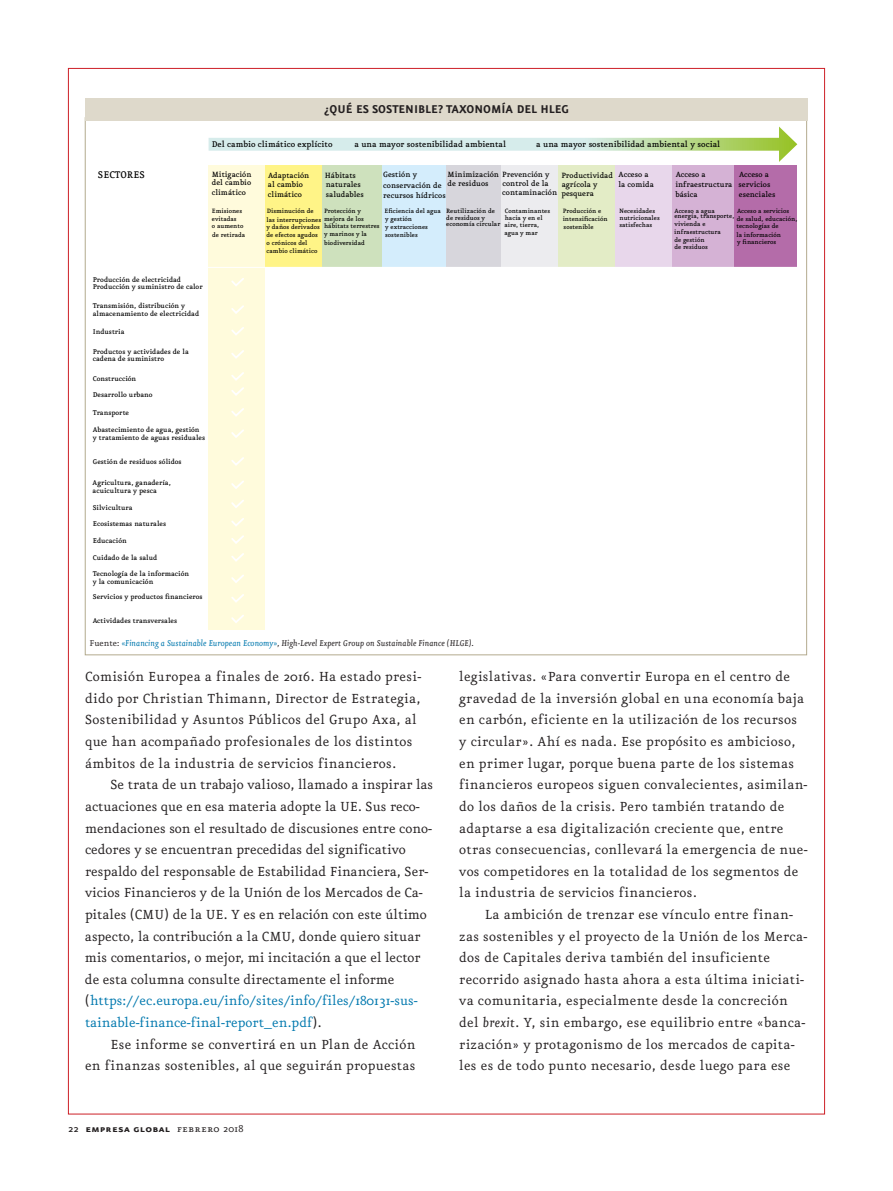
<style>
.page{position:relative;width:893px;height:1191px;background:#fff}
.page>*{position:absolute;margin:0;border:0;box-sizing:border-box;transform-origin:0 0}
.t1{font:15.75px/21.6px "Eureka";letter-spacing:.02em;color:#231f20}
.t2{font:15.75px/21.6px "Eureka";color:#231f20}
.t3{font:700 13.5px "Eureka Sans";color:#231f20}
.t4{font:12px "Eureka Sans Bold Caps";letter-spacing:.025em;color:#231f20}
.t5{font:500 11.55px "Eureka";color:#000}
.t6{font:italic 10.2px "Eureka";color:#231f20}
.t7{font:500 9.9px "Eureka";color:#000}
.t8{font:500 9.15px/9.9px "Eureka";color:#000}
.t9{font:500 8.25px/7.8px "Eureka";color:#000}
.t10{font:500 7.5px/7.8px "Eureka";color:#000}
.s1{font-style:normal}
.s2{color:#0078ae}
.s3{font-family:"Eureka";font-weight:500}
.s4{font-family:"Eureka Small Caps"}
.s5{font-family:"Eureka"}
.s6{font-style:italic}
</style>
<div class="page">
<div style="left:444px;top:165px;width:57px;height:102px;background:#d7d6dc"></div>
<div style="left:501px;top:165px;width:57px;height:102px;background:#ececef"></div>
<div style="left:378px;top:165px;width:67px;height:102px;background:#d4edfc"></div>
<div style="left:615px;top:165px;width:57px;height:102px;background:#e8d7eb"></div>
<svg style="left:209px;top:127px;width:588px;height:35px"></svg>
<div style="left:320px;top:165px;width:61px;height:102px;background:#cee1bd"></div>
<div style="left:672px;top:165px;width:62px;height:102px;background:#d5b2d5"></div>
<div style="left:255px;top:165px;width:67px;height:102px;background:#fff487"></div>
<div style="left:208px;top:165px;width:57px;height:464px;background:#fffbdc"></div>
<div style="left:734px;top:165px;width:62px;height:102px;background:#b46ca9"></div>
<div style="left:558px;top:165px;width:57px;height:102px;background:#e3ecc6"></div>
<hr style="left:98px;top:267px;width:704px;height:1px;background:#fff">
<svg style="left:231px;top:278px;width:13px;height:8px"></svg>
<svg style="left:231px;top:305px;width:13px;height:9px"></svg>
<svg style="left:231px;top:327px;width:13px;height:8px"></svg>
<svg style="left:231px;top:457px;width:13px;height:9px"></svg>
<svg style="left:231px;top:372px;width:13px;height:24px"></svg>
<svg style="left:231px;top:408px;width:13px;height:9px"></svg>
<svg style="left:231px;top:429px;width:13px;height:9px"></svg>
<svg style="left:231px;top:481px;width:13px;height:8px"></svg>
<svg style="left:231px;top:500px;width:13px;height:8px"></svg>
<svg style="left:231px;top:518px;width:13px;height:26px"></svg>
<svg style="left:231px;top:553px;width:13px;height:9px"></svg>
<svg style="left:231px;top:575px;width:13px;height:8px"></svg>
<svg style="left:231px;top:350px;width:13px;height:9px"></svg>
<svg style="left:231px;top:615px;width:13px;height:8px"></svg>
<svg style="left:231px;top:594px;width:13px;height:9px"></svg>
<div style="left:85px;top:98px;width:723px;height:23px;background:#ded9cb"></div>
<p class="t5" style="left:98px;top:168px;width:48px">SECTOR SE</p>
<p class="t3" style="left:324px;top:103px;width:246px">¿QUÉ ES SOSTENIBLE? TAXONOMÍA DEL HLEG</p>
<p class="t7" style="left:212px;top:138px;width:122px">Del cambio climático explícito</p>
<p class="t7" style="left:354px;top:138px;width:153px">a una mayor sostenibilidad ambiental</p>
<p class="t7" style="left:536px;top:138px;width:186px">a una mayor sostenibilidad ambiental y social</p>
<p class="t8" style="left:268px;top:179px;width:37px">al cambio</p>
<p class="t8" style="left:268px;top:165px;width:43px;line-height:19.4px">Adaptación climático</p>
<p class="t10" style="left:267px;top:215px;width:56px">las interrupciones</p>
<p class="t8" style="left:448px;top:170px;width:103px;line-height:8.9px">Minimización Prevención y de residuos</p>
<p class="t10" style="left:446px;top:207px;width:56px;line-height:6.6px">Reutilización de de residuos y economía circular</p>
<p class="t8" style="left:325px;top:170px;width:40px">Hábitats naturales saludables</p>
<p class="t10" style="left:324px;top:206px;width:57px">Protección y mejora de los hábitats terrestres y marinos y la</p>
<p class="t10" style="left:324px;top:238px;width:42px">biodiversidad</p>
<p class="t8" style="left:212px;top:170px;width:41px;line-height:7.5px">Mitigación del cambio</p>
<p class="t8" style="left:212px;top:187px;width:36px">climático</p>
<p class="t10" style="left:212px;top:206px;width:33px">Emisiones evitadas<br>o aumento</p>
<p class="t10" style="left:212px;top:230px;width:35px">de retirada</p>
<p class="t8" style="left:383px;top:169px;width:64px">Gestión y conservación de recursos hídricos</p>
<p class="t10" style="left:385px;top:214px;width:28px">y gestión</p>
<p class="t8" style="left:675px;top:169px;width:59px">Acceso a infraestructura básica</p>
<p class="t10" style="left:674px;top:207px;width:61px;line-height:5.7px">Acceso a agua energía, transporte,</p>
<p class="t10" style="left:674px;top:219px;width:48px">vivienda e infraestructura de gestión<br>de residuos</p>
<p class="t8" style="left:739px;top:169px;width:38px">Acceso a servicios esenciales</p>
<p class="t10" style="left:737px;top:214px;width:62px">de salud, educación,</p>
<p class="t8" style="left:618px;top:169px;width:37px">Acceso a la comida</p>
<p class="t10" style="left:619px;top:207px;width:42px;line-height:6.9px">Necesidades nutricionales satisfechas</p>
<p class="t8" style="left:561px;top:170px;width:53px;line-height:9px">Productividad agrícola y pesquera</p>
<p class="t10" style="left:563px;top:206px;width:46px;line-height:8.2px">Producción e intensificación</p>
<p class="t10" style="left:564px;top:222px;width:31px">sostenible</p>
<p class="t8" style="left:502px;top:178px;width:56px;line-height:9.4px">control de la contaminación</p>
<p class="t10" style="left:504px;top:207px;width:47px;line-height:7.4px">Contaminantes hacia y en el aire, tierra, agua y mar</p>
<p class="t10" style="left:736px;top:202px;width:54px;line-height:15.6px">Acceso a servicios tecnologías de</p>
<p class="t10" style="left:736px;top:231px;width:46px;line-height:6.6px">la información y financieros</p>
<p class="t10" style="left:267px;top:202px;width:55px;line-height:16.2px">Disminución de<br>y daños derivados</p>
<p class="t10" style="left:267px;top:231px;width:53px">de efectos agudos o crónicos del cambio climático</p>
<p class="t10" style="left:385px;top:203px;width:58px;line-height:15.6px">Eficiencia del agua y extracciones</p>
<p class="t10" style="left:385px;top:230px;width:34px">sostenibles</p>
<p class="t9" style="left:93px;top:275px;width:111px">Producción de electricidad<br>Producción y suministro de calor</p>
<p class="t9" style="left:93px;top:301px;width:108px">Transmisión, distribución y almacenamiento de electricidad</p>
<p class="t9" style="left:93px;top:327px;width:33px">Industria</p>
<p class="t9" style="left:93px;top:347px;width:98px;line-height:7.2px">Productos y actividades de la cadena de suministro</p>
<p class="t9" style="left:93px;top:370px;width:61px;line-height:16.5px">Construcción<br>Desarrollo urbano</p>
<p class="t9" style="left:93px;top:403px;width:108px;line-height:17.4px">Transporte<br>Abastecimiento de agua, gestión</p>
<p class="t9" style="left:93px;top:433px;width:114px">y tratamiento de aguas residuales</p>
<p class="t9" style="left:93px;top:457px;width:90px">Gestión de residuos sólidos</p>
<p class="t9" style="left:93px;top:478px;width:80px">Agricultura, ganadería, acuicultura y pesca</p>
<p class="t9" style="left:93px;top:498px;width:75px;line-height:16.8px">Silvicultura<br>Ecosistemas naturales</p>
<p class="t9" style="left:93px;top:536px;width:36px">Educa ic ón</p>
<p class="t9" style="left:93px;top:553px;width:66px">Cuidado de la salud</p>
<p class="t9" style="left:93px;top:569px;width:98px">Tecnología de la información y la comunicación</p>
<p class="t9" style="left:93px;top:592px;width:111px">Servicios y productos financieros</p>
<p class="t9" style="left:93px;top:616px;width:86px">Actividades transversales</p>
<p class="t6" style="left:90px;top:637px;width:386px"><span class="s1">Fuente:</span> <span class="s2">«Financing a Sustainable European Economy»</span>, High-Level Expert Group on Sustainable Finance (HLGE).</p>
<p class="t1" style="left:85px;top:666px;width:338px">Comisión Europea a finales de 2016. Ha estado presi&shy;dido por Christian Thimann, Director de Estrategia, Sostenibilidad y Asuntos Públicos del Grupo Axa, al que han acompañado profesionales de los distintos ámbitos de la industria de servicios financieros.</p>
<p class="t2" style="left:85px;top:774px;width:350px;text-indent:26px">Se trata de un trabajo valioso, llamado a inspirar las actuaciones que en esa materia adopte la UE. Sus reco&shy;mendaciones son el resultado de discusiones entre cono&shy;cedores y se encuentran precedidas del significativo respaldo del responsable de Estabilidad Financiera, Ser&shy;vicios Financieros y de la Unión de los Mercados de Ca&shy;pitales (CMU) de la UE. Y es en relación con este último aspecto, la contribución a la CMU, donde quiero situar mis comentarios, o mejor, mi incitación a que el lector de esta columna consulte directamente el informe (<span class="s2">https://ec.europa.eu/info/sites/info/files/180131-sus&shy;tainable-finance-final-report_en.pdf</span>).</p>
<p class="t1" style="left:85px;top:1033px;width:332px;text-align:right">Ese informe se convertirá en un Plan de Acción<br>en finanzas sostenibles, al que seguirán propuestas</p>
<p class="t4" style="left:68px;top:1122px;width:177px"><span class="s3">22</span> empresa global <span class="s4">febrero</span> <span class="s5">2018</span></p>
<p class="t1" style="left:459px;top:666px;width:350px">legislativas. «Para convertir Europa en el centro de gravedad de la inversión global en una economía baja en carbón, eficiente en la utilización de los recursos y circular». Ahí es nada. Ese propósito es ambicioso, en primer lugar, porque buena parte de los sistemas financieros europeos siguen convalecientes, asimilan&shy;do los daños de la crisis. Pero también tratando de adaptarse a esa digitalización creciente que, entre otras consecuencias, conllevará la emergencia de nue&shy;vos competidores en la totalidad de los segmentos de la industria de servicios financieros.</p>
<p class="t1" style="left:459px;top:904px;width:350px;text-indent:26px">La ambición de trenzar ese vínculo entre finan&shy;zas sostenibles y el proyecto de la Unión de los Merca&shy;dos de Capitales deriva también del insuficiente recorrido asignado hasta ahora a esta última iniciati&shy;va comunitaria, especialmente desde la concreción del <span class="s6">brexit</span>. Y, sin embargo, ese equilibrio entre «banca&shy;rización» y protagonismo de los mercados de capita&shy;les es de todo punto necesario, desde luego para ese</p>
</div>
